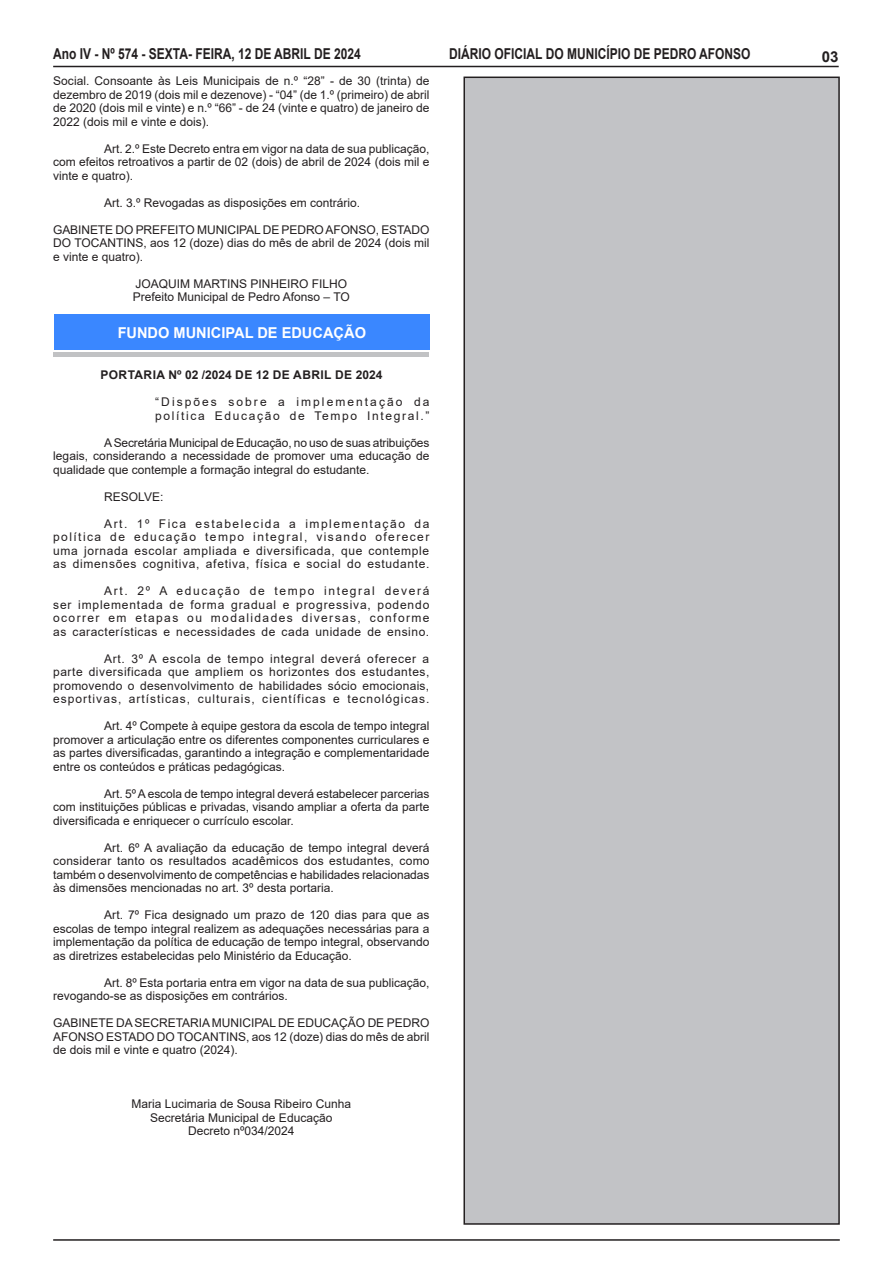
<style>
.page{position:relative;width:893px;height:1263px;background:#fff}
.page>*{position:absolute;margin:0;border:0;box-sizing:border-box;transform-origin:0 0}
.t1{font:700 15px "Arial";color:#231f20;scale:.8 1}
.Chancela{font:700 15px "Arial";color:#fff}
.t2{font:700 15px "Arial";color:#231f20}
.CORPO_DE_TEXTO{font:12px/13.5px "Arial";color:#231f20;text-align:justify}
.SEM_PARAGRAFO{font:12px/13.5px "Arial";color:#231f20;text-align:justify}
.CARGO{font:12px/13.5px "Arial";color:#231f20;text-align:center}
.EMENTA{font:12px/13.5px "Arial";letter-spacing:.14em;color:#231f20}
.TITULOS{font:700 12px "Arial";letter-spacing:.035em;color:#231f20}
</style>
<div class="page">
<hr style="left:53px;top:66px;width:786px;height:1px;background:#231f20">
<hr style="left:53px;top:1239px;width:787px;height:2px;background:#231f20">
<div style="left:53px;top:320px;width:375px;height:37px;background:#c1c2c4"></div>
<div style="left:53px;top:317px;width:375px;height:35px;background:#fff"></div>
<div style="left:54px;top:315px;width:375px;height:35px;background:#3a87ff"></div>
<div style="left:464px;top:77px;width:375px;height:1147px;background:#c2c3c6"></div>
<div style="left:463px;top:77px;width:377px;height:1148px;border:2px solid #231f20"></div>
<p class="t1" style="left:53px;top:44px;width:386px">Ano IV - Nº 574 - SEXTA- FEIRA, 12 DE ABRIL DE 2024</p>
<p class="t1" style="left:449px;top:43px;width:378px">DIÁRIO OFICIAL DO MUNICÍPIO DE PEDRO AFONSO</p>
<p class="t2" style="left:822px;top:46px;width:18px">03</p>
<p class="CORPO_DE_TEXTO" style="left:53px;top:74px;width:378px">Social. Consoante às Leis Municipais de n.º “28” - de 30 (trinta) de dezembro de 2019 (dois mil e dezenove) - “04” (de 1.º (primeiro) de abril de 2020 (dois mil e vinte) e n.º “66” - de 24 (vinte e quatro) de janeiro de 2022 (dois mil e vinte e dois).</p>
<p class="CORPO_DE_TEXTO" style="left:53px;top:142px;width:378px;text-indent:51px">Art. 2.º Este Decreto entra em vigor na data de sua publicação, com efeitos retroativos a partir de 02 (dois) de abril de 2024 (dois mil e vinte e quatro).</p>
<p class="CORPO_DE_TEXTO" style="left:104px;top:196px;width:257px">Art. 3.º Revogadas as disposições em contrário.</p>
<p class="SEM_PARAGRAFO" style="left:53px;top:223px;width:378px">GABINETE DO PREFEITO MUNICIPAL DE PEDRO AFONSO, ESTADO DO TOCANTINS, aos 12 (doze) dias do mês de abril de 2024 (dois mil e vinte e quatro).</p>
<p class="CARGO" style="left:135px;top:277px;width:213px">JOAQUIM MARTINS PINHEIRO FILHO</p>
<p class="CARGO" style="left:133px;top:290px;width:219px">Prefeito Municipal de Pedro Afonso – TO</p>
<p class="Chancela" style="left:118px;top:322px;width:250px">FUNDO MUNICIPAL DE EDUCAÇÃO</p>
<p class="TITULOS" style="left:100px;top:366px;width:284px">PORTARIA Nº 02 /2024 DE 12 DE ABRIL DE 2024</p>
<p class="EMENTA" style="left:155px;top:395px;width:276px">“Dispões sobre a implementação da política Educação de Tempo Integral.”</p>
<p class="CORPO_DE_TEXTO" style="left:53px;top:436px;width:378px;text-indent:51px">A Secretária Municipal de Educação, no uso de suas atribuições legais, considerando a necessidade de promover uma educação de qualidade que contemple a formação integral do estudante.</p>
<p class="CORPO_DE_TEXTO" style="left:104px;top:490px;width:61px">RESOLVE:</p>
<p class="CORPO_DE_TEXTO" style="left:53px;top:517px;width:378px;text-indent:51px">Art. 1º Fica estabelecida a implementação da política de educação tempo integral, visando oferecer uma jornada escolar ampliada e diversificada, que contemple as dimensões cognitiva, afetiva, física e social do estudante.</p>
<p class="CORPO_DE_TEXTO" style="left:53px;top:584px;width:378px;text-indent:51px">Art. 2º A educação de tempo integral deverá ser implementada de forma gradual e progressiva, podendo ocorrer em etapas ou modalidades diversas, conforme as características e necessidades de cada unidade de ensino.</p>
<p class="CORPO_DE_TEXTO" style="left:53px;top:652px;width:378px;text-indent:51px">Art. 3º A escola de tempo integral deverá oferecer a parte diversificada que ampliem os horizontes dos estudantes, promovendo o desenvolvimento de habilidades sócio emocionais, esportivas, artísticas, culturais, científicas e tecnológicas.</p>
<p class="CORPO_DE_TEXTO" style="left:53px;top:719px;width:378px;text-indent:51px">Art. 4º Compete à equipe gestora da escola de tempo integral promover a articulação entre os diferentes componentes curriculares e as partes diversificadas, garantindo a integração e complementaridade entre os conteúdos e práticas pedagógicas.</p>
<p class="CORPO_DE_TEXTO" style="left:53px;top:787px;width:378px;text-indent:51px">Art. 5º A escola de tempo integral deverá estabelecer parcerias com instituições públicas e privadas, visando ampliar a oferta da parte diversificada e enriquecer o currículo escolar.</p>
<p class="CORPO_DE_TEXTO" style="left:53px;top:841px;width:378px;text-indent:51px">Art. 6º A avaliação da educação de tempo integral deverá considerar tanto os resultados acadêmicos dos estudantes, como também o desenvolvimento de competências e habilidades relacionadas às dimensões mencionadas no art. 3º desta portaria.</p>
<p class="CORPO_DE_TEXTO" style="left:53px;top:908px;width:378px;text-indent:51px">Art. 7º Fica designado um prazo de 120 dias para que as escolas de tempo integral realizem as adequações necessárias para a implementação da política de educação de tempo integral, observando as diretrizes estabelecidas pelo Ministério da Educação.</p>
<p class="CORPO_DE_TEXTO" style="left:53px;top:976px;width:378px;text-indent:51px">Art. 8º Esta portaria entra em vigor na data de sua publicação, revogando-se as disposições em contrários.</p>
<p class="SEM_PARAGRAFO" style="left:53px;top:1016px;width:378px">GABINETE DA SECRETARIA MUNICIPAL DE EDUCAÇÃO DE PEDRO AFONSO ESTADO DO TOCANTINS, aos 12 (doze) dias do mês de abril de dois mil e vinte e quatro (2024).</p>
<p class="CARGO" style="left:132px;top:1097px;width:221px">Maria Lucimaria de Sousa Ribeiro Cunha<br>Secretária Municipal de Educação</p>
<p class="CARGO" style="left:188px;top:1124px;width:108px">Decreto nº034/2024</p>
</div>
